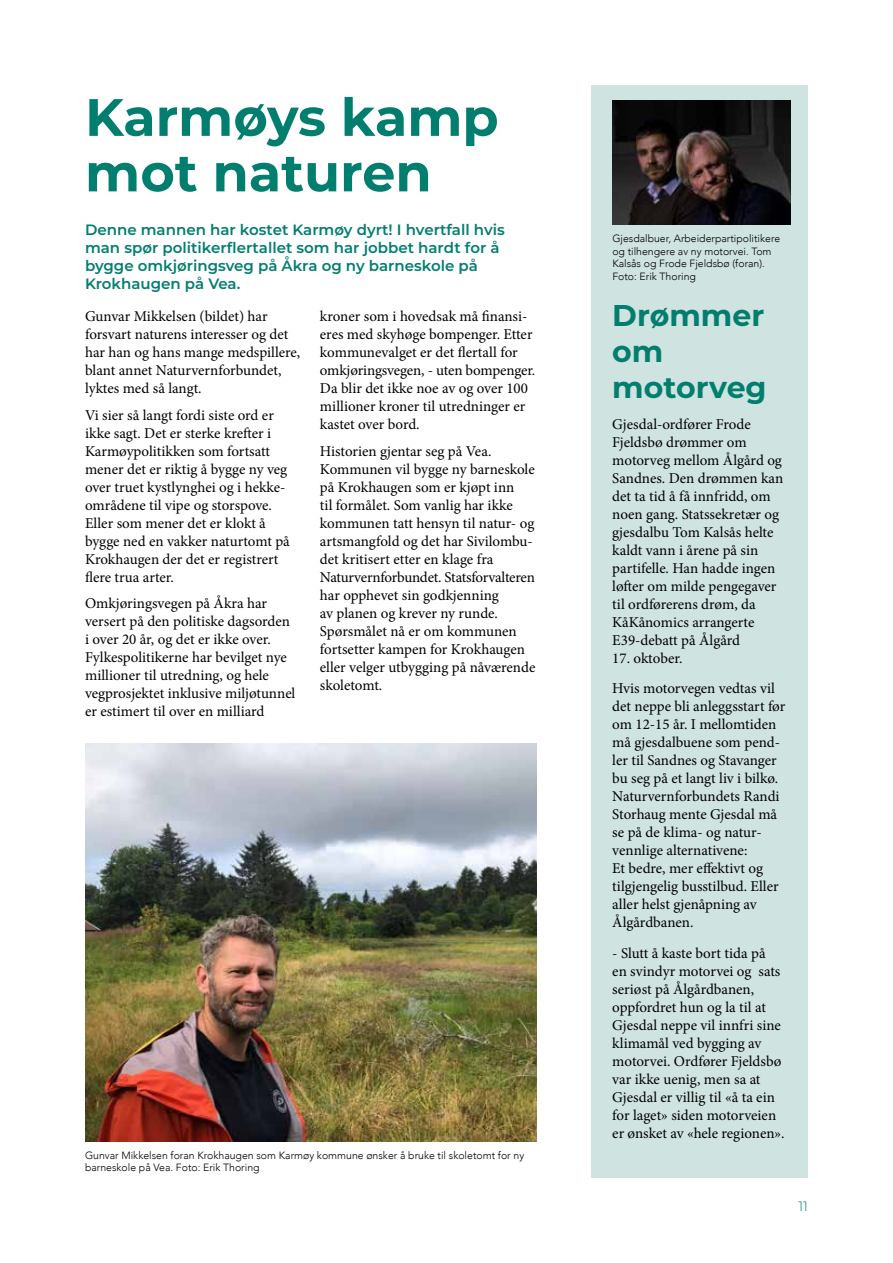
<style>
.page{position:relative;width:893px;height:1263px;background:#fff}
.page>*{position:absolute;margin:0;border:0;box-sizing:border-box;transform-origin:0 0}
.t1{font:700 52.5px/55.5px "Montserrat";color:#027e6f}
.t2{font:700 30px/36px "Montserrat";color:#027e6f}
.t3{font:15px/18px "Minion Pro";color:#000}
.t4{font:600 15px/18px "Montserrat";color:#027e6f}
.t5{font:300 13.5px "Montserrat";color:#027e6f}
.t6{font:300 10.5px/12.6px "Avenir";color:#000}
</style>
<div class="page">
<div style="left:591px;top:85px;width:217px;height:1093px;background:#cfe3e0"></div>
<img style="left:85px;top:743px;width:452px;height:399px">
<img style="left:612px;top:101px;width:179px;height:123px">
<h1 class="t1" style="left:85px;top:87px;width:415px">Karmøys kamp mot naturen</h1>
<p class="t4" style="left:85px;top:220px;width:421px">Denne mannen har kostet Karmøy dyrt! I hvertfall hvis man spør politikerflertallet som har jobbet hardt for å bygge omkjøringsveg på Åkra og ny barneskole på Krokhaugen på Vea.</p>
<p class="t3" style="left:85px;top:308px;width:217px">Gunvar Mikkelsen (bildet) har forsvart naturens interesser og det har han og hans mange medspillere, blant annet Naturvernforbundet, lyktes med så langt.</p>
<p class="t3" style="left:85px;top:406px;width:206px">Vi sier så langt fordi siste ord er ikke sagt. Det er sterke krefter i<br>Karmøypolitikken som fortsatt mener det er riktig å bygge ny veg over truet kystlynghei og i hekke&shy;områdene til vipe og storspove.<br>Eller som mener det er klokt å bygge ned en vakker naturtomt på<br>Krokhaugen der det er registrert flere trua arter.</p>
<p class="t3" style="left:85px;top:595px;width:212px">Omkjøringsvegen på Åkra har versert på den politiske dagsorden i over 20 år, og det er ikke over.<br>Fylkespolitikerne har bevilget nye millioner til utredning, og hele vegprosjektet inklusive miljøtunnel er estimert til over en milliard</p>
<p class="t3" style="left:320px;top:308px;width:217px">kroner som i hovedsak må finansi&shy;eres med skyhøge bompenger. Etter kommunevalget er det flertall for omkjøringsvegen, - uten bompenger.<br>Da blir det ikke noe av og over 100 millioner kroner til utredninger er kastet over bord.</p>
<p class="t3" style="left:320px;top:442px;width:217px">Historien gjentar seg på Vea.<br>Kommunen vil bygge ny barneskole på Krokhaugen som er kjøpt inn<br>til formålet. Som vanlig har ikke kommunen tatt hensyn til natur- og artsmangfold og det har Sivilombu&shy;det kritisert etter en klage fra<br>Naturvernforbundet. Statsforvalteren har opphevet sin godkjenning<br>av planen og krever ny runde.<br>Spørsmålet nå er om kommunen fortsetter kampen for Krokhaugen eller velger utbygging på nåværende skoletomt.</p>
<p class="t6" style="left:85px;top:1149px;width:441px">Gunvar Mikkelsen foran Krokhaugen som Karmøy kommune ønsker å bruke til skoletomt for ny barneskole på Vea. Foto: Erik Thoring</p>
<p class="t6" style="left:612px;top:232px;width:169px">Gjesdalbuer, Arbeiderpartipolitikere og tilhengere av ny motorvei. Tom<br>Kalsås og Frode Fjeldsbø (foran).<br>Foto: Erik Thoring</p>
<h2 class="t2" style="left:612px;top:296px;width:156px">Drømmer om motorveg</h2>
<p class="t3" style="left:612px;top:415px;width:172px">Gjesdal-ordfører Frode<br>Fjeldsbø drømmer om motorveg mellom Ålgård og<br>Sandnes. Den drømmen kan det ta tid å få innfridd, om noen gang. Statssekretær og gjesdalbu Tom Kalsås helte kaldt vann i årene på sin partifelle. Han hadde ingen løfter om milde pengegaver til ordførerens drøm, da<br>KåKånomics arrangerte<br>E39-debatt på Ålgård</p>
<p class="t3" style="left:612px;top:642px;width:164px;line-height:30.8px">17. oktober.<br>Hvis motorvegen vedtas vil</p>
<p class="t3" style="left:612px;top:697px;width:175px">det neppe bli anleggsstart før om 12-15 år. I mellomtiden må gjesdalbuene som pend&shy;ler til Sandnes og Stavanger bu seg på et langt liv i bilkø.<br>Naturvernforbundets Randi<br>Storhaug mente Gjesdal må se på de klima- og natur&shy;vennlige alternativene:<br>Et bedre, mer effektivt og tilgjengelig busstilbud. Eller aller helst gjenåpning av<br>Ålgårdbanen.</p>
<p class="t3" style="left:612px;top:944px;width:174px">- Slutt å kaste bort tida på<br>en svindyr motorvei og sats seriøst på Ålgårdbanen, oppfordret hun og la til at<br>Gjesdal neppe vil innfri sine klimamål ved bygging av motorvei. Ordfører Fjeldsbø var ikke uenig, men sa at<br>Gjesdal er villig til «å ta ein for laget» siden motorveien er ønsket av «hele regionen».</p>
<p class="t5" style="left:798px;top:1197px;width:11px">11</p>
</div>
